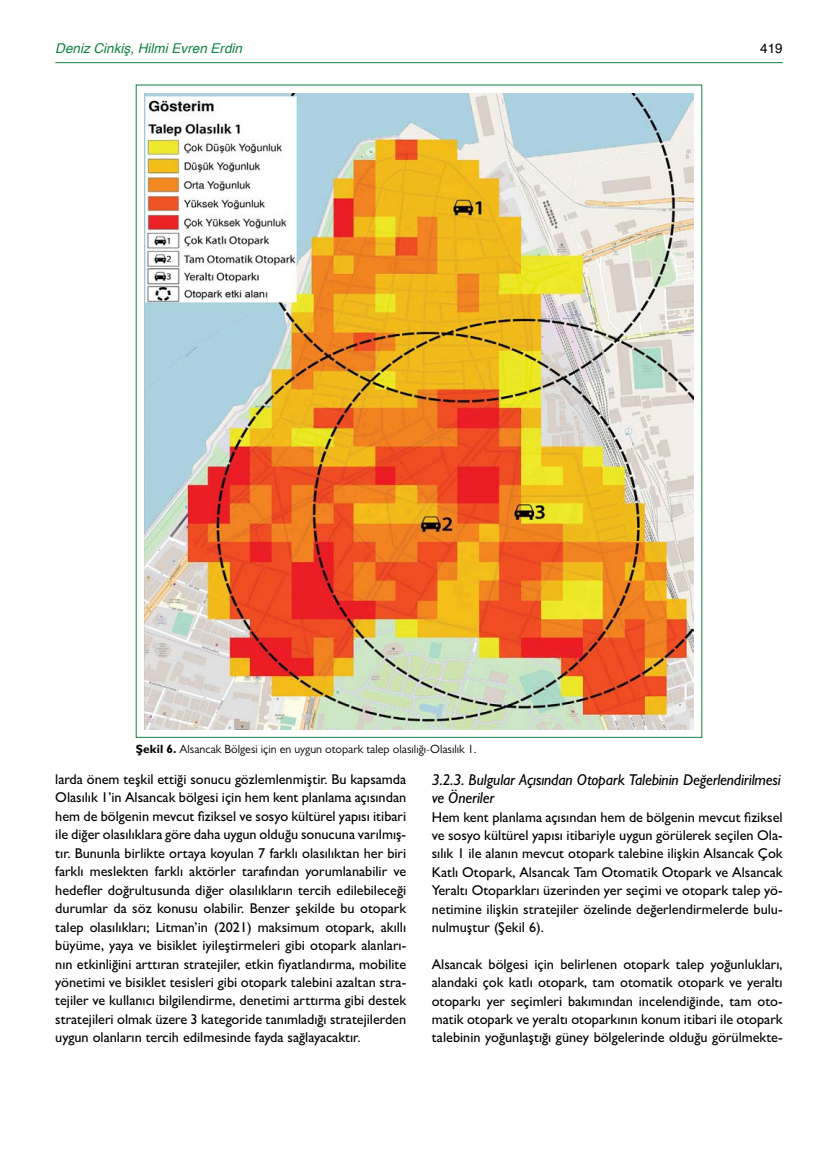
<style>
.page{position:relative;width:838px;height:1170px;background:#fff}
.page>*{position:absolute;margin:0;border:0;box-sizing:border-box;transform-origin:0 0}
.t1{font:italic 500 15.75px/18.5px "Gill Sans MT Pro";letter-spacing:-.01em;color:#000}
.t2{font:500 14.25px/18.5px "Gill Sans MT Pro";color:#000;text-align:justify}
.t3{font:italic 13.5px "Helvetica";color:#0f8140}
.t4{font:13.5px "Helvetica";color:#000}
.t5{font:12px "Gill Sans MT Pro";color:#000}
.s1{font-weight:700}
</style>
<div class="page">
<hr style="left:55px;top:62px;width:727px;height:1px;background:#0f8140">
<img style="left:144px;top:93px;width:549px;height:636px">
<p class="t3" style="left:55px;top:37px;width:188px">Deniz Cinkiş, Hilmi Evren Erdin</p>
<p class="t4" style="left:760px;top:37px;width:24px">419</p>
<p class="t5" style="left:136px;top:741px;width:342px"><span class="s1">Şekil 6.</span> Alsancak Bölgesi için en uygun otopark talep olasılığı-Olasılık 1.</p>
<p class="t2" style="left:55px;top:769px;width:352px">larda önem teşkil ettiği sonucu gözlemlenmiştir. Bu kapsamda Olasılık 1’in Alsancak bölgesi için hem kent planlama açısından hem de bölgenin mevcut fiziksel ve sosyo kültürel yapısı itibari ile diğer olasılıklara göre daha uygun olduğu sonucuna varılmış&shy;tır. Bununla birlikte ortaya koyulan 7 farklı olasılıktan her biri farklı meslekten farklı aktörler tarafından yorumlanabilir ve hedefler doğrultusunda diğer olasılıkların tercih edilebileceği durumlar da söz konusu olabilir. Benzer şekilde bu otopark talep olasılıkları; Litman’in (2021) maksimum otopark, akıllı büyüme, yaya ve bisiklet iyileştirmeleri gibi otopark alanları&shy;nın etkinliğini arttıran stratejiler, etkin fiyatlandırma, mobilite yönetimi ve bisiklet tesisleri gibi otopark talebini azaltan stra&shy;tejiler ve kullanıcı bilgilendirme, denetimi arttırma gibi destek stratejileri olmak üzere 3 kategoride tanımladığı stratejilerden uygun olanların tercih edilmesinde fayda sağlayacaktır.</p>
<p class="t1" style="left:432px;top:770px;width:350px">3.2.3. Bulgular Açısından Otopark Talebinin Değerlendirilmesi ve Öneriler</p>
<p class="t2" style="left:432px;top:807px;width:352px">Hem kent planlama açısından hem de bölgenin mevcut fiziksel ve sosyo kültürel yapısı itibariyle uygun görülerek seçilen Ola&shy;sılık 1 ile alanın mevcut otopark talebine ilişkin Alsancak Çok Katlı Otopark, Alsancak Tam Otomatik Otopark ve Alsancak Yeraltı Otoparkları üzerinden yer seçimi ve otopark talep yö&shy;netimine ilişkin stratejiler özelinde değerlendirmelerde bulu&shy;nulmuştur (Şekil 6).</p>
<p class="t2" style="left:432px;top:954px;width:352px">Alsancak bölgesi için belirlenen otopark talep yoğunlukları, alandaki çok katlı otopark, tam otomatik otopark ve yeraltı otoparkı yer seçimleri bakımından incelendiğinde, tam oto&shy;matik otopark ve yeraltı otoparkının konum itibari ile otopark talebinin yoğunlaştığı güney bölgelerinde olduğu görülmekte-</p>
</div>
